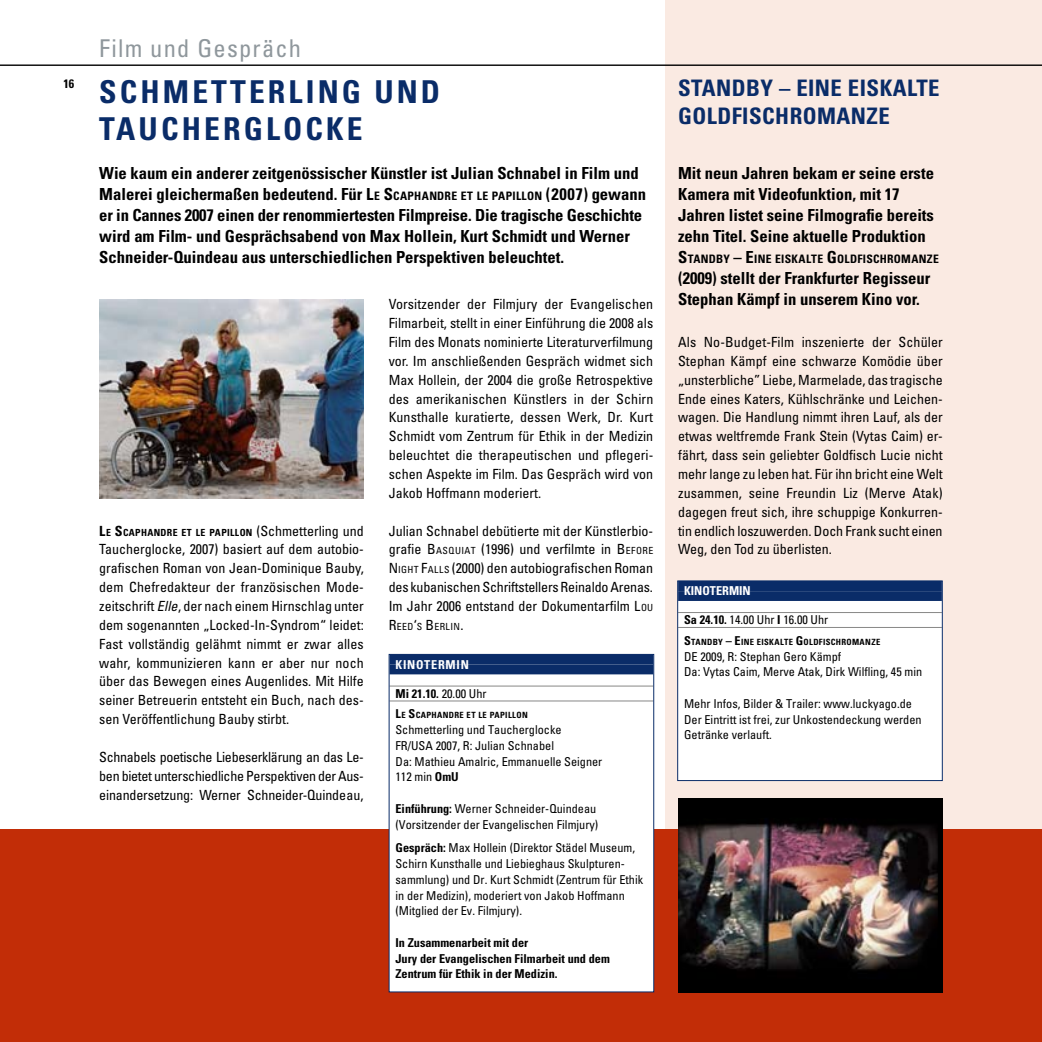
<style>
.page{position:relative;width:1042px;height:1042px;background:#fff}
.page>*{position:absolute;margin:0;border:0;box-sizing:border-box;transform-origin:0 0}
.t1{font:700 condensed 31.5px/37.8px "Univers";letter-spacing:.1em;color:#0a2c68}
.t2{font:condensed 24.5px "Univers";letter-spacing:.05em;color:#8f979c}
.t3{font:700 condensed 22.75px/27.3px "Univers";letter-spacing:.02em;color:#0a2c68}
.t4{font:700 condensed 16.62px/21px "Univers";color:#000}
.t5{font:condensed 14px/18.9px "Univers";color:#000;text-align:justify}
.t6{font:condensed 12.25px/15.8px "Univers";color:#000}
.t7{font:700 condensed 12.25px/15.8px "Univers";color:#000}
.t8{font:700 condensed 12.25px "Univers";letter-spacing:.06em;color:#fff}
.t9{font:700 condensed 12.25px "Univers";color:#fff}
.t10{font:700 condensed 11.72px "Univers";letter-spacing:.02em;color:#000}
.t11{font:700 condensed 9.8px "Univers";letter-spacing:.04em;color:#000}
.t12{font:condensed 9.8px "Univers";letter-spacing:.045em;color:#000}
.t13{font:700 condensed 8.58px "Univers";letter-spacing:.04em;color:#000}
.s1{font-style:inherit}
.s2{font-size:11.72px}
.s3{font-size:14px}
.s4{font-weight:400;font-size:14px}
.s5{font-style:italic}
.s6{font-size:9.8px}
.s7{font-weight:400}
.s8{font-size:12.25px}
.s9{font-weight:700}
.s10{font-size:16.62px}
</style>
<div class="page">
<div style="left:665px;top:0;width:377px;height:1042px;background:#faeae2"></div>
<hr style="left:0;top:64px;width:1042px;height:2px;background:#000">
<div style="left:0;top:829px;width:1042px;height:213px;background:#c22d07"></div>
<div style="left:389px;top:654px;width:265px;height:338px;background:#fff"></div>
<div style="left:389px;top:654px;width:264px;height:10px;background:#0a2c68"></div>
<div style="left:389px;top:664px;width:264px;height:10px;background:#0a2c68"></div>
<hr style="left:389px;top:686px;width:264px;height:1px;background:#878786">
<hr style="left:389px;top:701px;width:264px;height:1px;background:#878786">
<div style="left:389px;top:654px;width:265px;height:338px;border:1px solid #0a2c68"></div>
<div style="left:678px;top:581px;width:264px;height:199px;background:#fff"></div>
<div style="left:678px;top:581px;width:264px;height:10px;background:#0a2c68"></div>
<div style="left:678px;top:591px;width:264px;height:10px;background:#0a2c68"></div>
<hr style="left:678px;top:612px;width:264px;height:1px;background:#878786">
<hr style="left:678px;top:627px;width:264px;height:1px;background:#878786">
<div style="left:677px;top:580px;width:266px;height:201px;border:1px solid #0a2c68"></div>
<img style="left:99px;top:300px;width:265px;height:199px">
<img style="left:678px;top:798px;width:264px;height:194px">
<p class="t7" style="left:64px;top:76px;width:12px">16</p>
<h2 class="t2" style="left:99px;top:33px;width:203px">Film und Gespräch</h2>
<h1 class="t1" style="left:99px;top:72px;width:339px">Schmetterling und taucherglock</h1>
<h1 class="t1" style="left:347px;top:110px;width:17px">e</h1>
<p class="t4" style="left:99px;top:163px;width:548px">Wie kaum ein anderer zeitgenössischer Künstler ist Julian Schnabel in Film und Malerei gleichermaßen bedeutend. Für <span class="s1">L</span><span class="s2">E</span> <span class="s1">S</span><span class="s2">CAPHANDRE ET LE PAPILLON</span> <span class="s1">(2007)</span> gewann er in Cannes 2007 einen der renommiertesten Filmpreise. Die tragische Geschichte wird am Film- und Gesprächsabend von Max Hollein, Kurt Schmidt und Werner Schneider-Quindeau aus unterschiedlichen Perspektiven beleuchtet.</p>
<p class="t11" style="left:99px;top:526px;width:266px"><span class="s3">L</span>E <span class="s3">S</span>CAPHANDRE ET LE PAPILLON <span class="s4">(Schmetterling und</span></p>
<p class="t5" style="left:99px;top:540px;width:266px">Taucherglocke, 2007) basiert auf dem autobio&shy;grafischen Roman von Jean-Dominique Bauby, dem Chefredakteur der französischen Mode&shy;zeitschrift <span class="s5">Elle</span>, der nach einem Hirnschlag unter dem sogenannten „Locked-In-Syndrom“ leidet:<br>Fast vollständig gelähmt nimmt er zwar alles wahr, kommunizieren kann er aber nur noch über das Bewegen eines Augenlides. Mit Hilfe seiner Betreuerin entsteht ein Buch, nach des&shy;sen Veröffentlichung Bauby stirbt.</p>
<p class="t5" style="left:99px;top:747px;width:266px">Schnabels poetische Liebeserklärung an das Le&shy;ben bietet unterschiedliche Perspektiven der Aus&shy;einandersetzung: Werner Schneider-Quindeau,</p>
<p class="t5" style="left:389px;top:295px;width:266px">Vorsitzender der Filmjury der Evangelischen Filmarbeit, stellt in einer Einführung die 2008 als Film des Monats nominierte Literaturverfilmung vor. Im anschließenden Gespräch widmet sich Max Hollein, der 2004 die große Retrospektive des amerikanischen Künstlers in der Schirn Kunsthalle kuratierte, dessen Werk, Dr. Kurt Schmidt vom Zentrum für Ethik in der Medizin beleuchtet die therapeutischen und pflegeri&shy;schen Aspekte im Film. Das Gespräch wird von Jakob Hoffmann moderiert.</p>
<p class="t5" style="left:389px;top:521px;width:266px">Julian Schnabel debütierte mit der Künstlerbio&shy;grafie <span class="s1">B</span><span class="s6">ASQUIAT</span> (1996) und verfilmte in <span class="s1">B</span><span class="s6">EFORE </span><span class="s1">N</span> <span class="s6">IGHT</span> <span class="s1">F</span><span class="s6">ALLS</span> (2000) den autobiografischen Roman des kubanischen Schriftstellers Reinaldo Arenas.<br>Im Jahr 2006 entstand der Dokumentarfilm <span class="s1">L</span><span class="s6">OU</span></p>
<p class="t12" style="left:389px;top:620px;width:76px"><span class="s3">R</span> EED<span class="s3">‘</span>S <span class="s3">B</span>ERLIN<span class="s3">.</span></p>
<p class="t8" style="left:395px;top:657px;width:75px">Kinotermin</p>
<p class="t7" style="left:395px;top:685px;width:93px">Mi 21.10. <span class="s7">20.00 Uhr</span></p>
<p class="t13" style="left:395px;top:710px;width:134px"><span class="s8">L</span>E <span class="s8">S</span>CAPHANDRE ET LE PAPILLON</p>
<p class="t6" style="left:395px;top:722px;width:208px">Schmetterling und Taucherglocke<br>FR/USA 2007, R: Julian Schnabel<br>Da: Mathieu Amalric, Emmanuelle Seigner<br>112 min <span class="s9">OmU</span></p>
<p class="t6" style="left:395px;top:800px;width:204px"><span class="s9">Einführung:</span> Werner Schneider-Quindeau (Vorsitzender der Evangelischen Filmjury)</p>
<p class="t6" style="left:395px;top:840px;width:249px"><span class="s9">Gespräch:</span> Max Hollein (Direktor Städel Museum, Schirn Kunsthalle und Liebieghaus Skulpturen&shy;sammlung) und Dr. Kurt Schmidt (Zentrum für Ethik in der Medizin), moderiert von Jakob Hoffmann (Mitglied der Ev. Filmjury).</p>
<p class="t7" style="left:395px;top:934px;width:216px">In Zusammenarbeit mit der<br>Jury der Evangelischen Filmarbeit und dem<br>Zentrum für Ethik in der Medizin.</p>
<h3 class="t3" style="left:678px;top:74px;width:68px">Standby</h3>
<h3 class="t3" style="left:678px;top:74px;width:263px;text-indent:101px">– Ei ne eiskalte<br>Goldfischromanze</h3>
<p class="t4" style="left:678px;top:163px;width:257px">Mit neun Jahren bekam er seine erste Kamera mit Videofunktion, mit 17<br>Jahren listet seine Filmografie bereits zehn Titel. Seine aktuelle Produktion</p>
<p class="t10" style="left:678px;top:252px;width:262px"><span class="s10">S</span>TANDBY <span class="s10">– E</span>INE EISKALTE <span class="s10">G</span>OLDFISCHROMANZE</p>
<p class="t4" style="left:678px;top:268px;width:254px">(2009) stellt der Frankfurter Regisseur<br>Stephan Kämpf in unserem Kino vor.</p>
<p class="t5" style="left:678px;top:332px;width:266px">Als No-Budget-Film inszenierte der Schüler Stephan Kämpf eine schwarze Komödie über „unsterbliche” Liebe, Marmelade, das tragische Ende eines Katers, Kühlschränke und Leichen&shy;wagen. Die Handlung nimmt ihren Lauf, als der etwas weltfremde Frank Stein (Vytas Caim) er&shy;fährt, dass sein geliebter Goldfisch Lucie nicht mehr lange zu leben hat. Für ihn bricht eine Welt zusammen, seine Freundin Liz (Merve Atak) dagegen freut sich, ihre schuppige Konkurren&shy;tin endlich loszuwerden. Doch Frank sucht einen Weg, den Tod zu überlisten.</p>
<p class="t9" style="left:684px;top:583px;width:68px">Kinotermin</p>
<p class="t6" style="left:684px;top:612px;width:146px"><span class="s9">Sa 24.10.</span> 14.00 Uhr <span class="s9">I</span> 16.00 Uhr</p>
<p class="t13" style="left:684px;top:636px;width:198px"><span class="s8">S</span>TANDBY <span class="s8">– E</span>INE EISKALTE <span class="s8">G</span>OLDFISCHROMANZE</p>
<p class="t6" style="left:684px;top:648px;width:240px">DE 2009, R: Stephan Gero Kämpf<br>Da: Vytas Caim, Merve Atak, Dirk Wilfling, 45 min</p>
<p class="t6" style="left:684px;top:695px;width:239px">Mehr Infos, Bilder &amp; Trailer: www.luckyago.de<br>Der Eintritt ist frei, zur Unkostendeckung werden<br>Getränke verlauft.</p>
</div>
